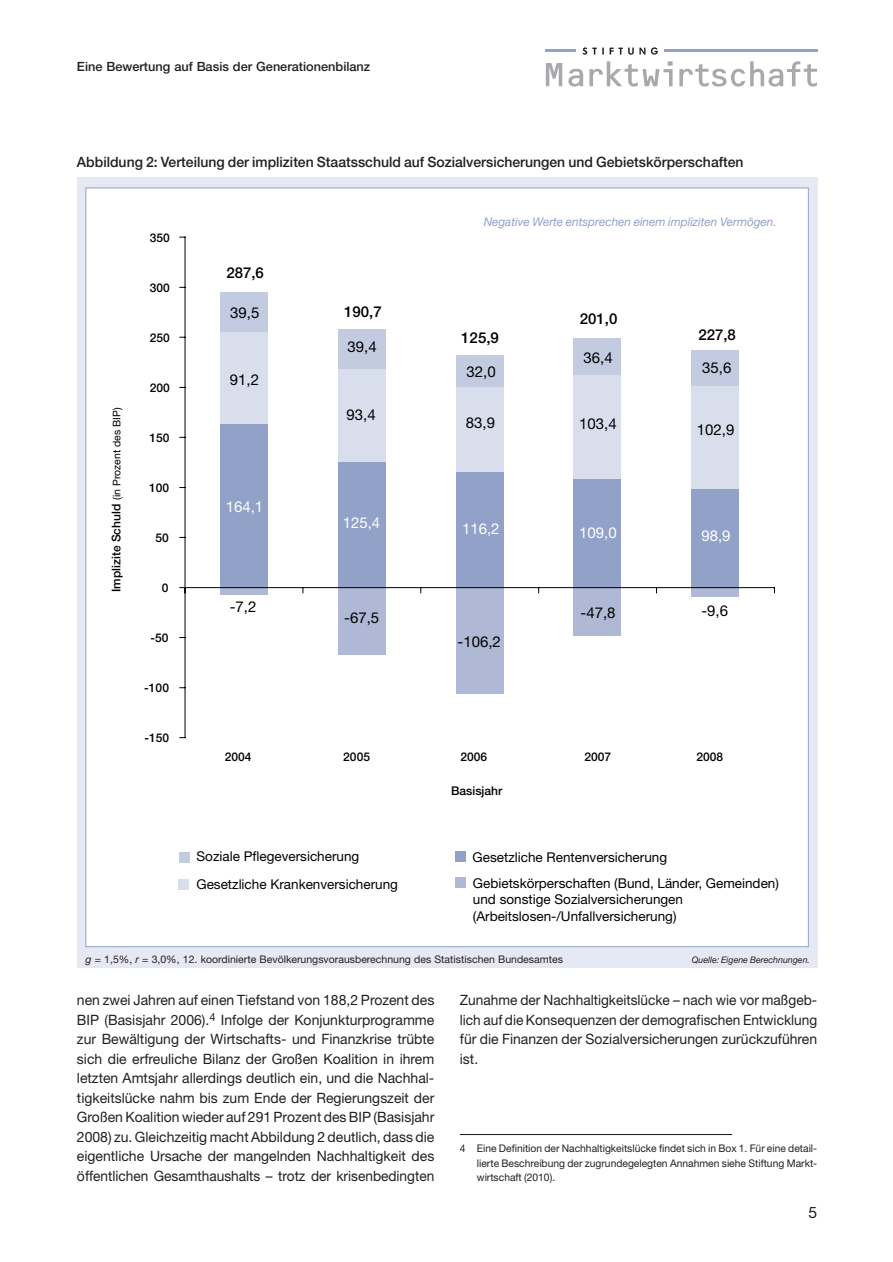
<style>
.page{position:relative;width:893px;height:1262px;background:#fff}
.page>*{position:absolute;margin:0;border:0;box-sizing:border-box;transform-origin:0 0}
.t1{font:15.75px "Helvetica Neue";color:#231f20}
.t2{font:15px "Helvetica Neue";color:#000}
.t3{font:500 15px "Helvetica Neue";color:#000}
.t4{font:15px "Helvetica Neue";color:#fff}
.t5{font:14.25px/19.5px "Helvetica Neue";color:#231f20;text-align:justify}
.t6{font:14.25px/19.5px "Helvetica Neue";color:#231f20;text-align:justify;scale:.96 1}
.t7{font:500 14.25px "Helvetica Neue";color:#231f20}
.t8{font:13.5px/16.5px "Helvetica Neue";color:#000}
.t9{font:500 12.75px "Helvetica Neue";color:#231f20}
.t10{font:500 12px "Helvetica Neue";color:#000}
.t11{font:italic 12px "Helvetica Neue";color:#91a2c9}
.t12{font:10.5px/14.5px "Helvetica Neue";color:#231f20;text-align:justify}
.t13{font:10.5px "Helvetica Neue";color:#000}
.t14{font:italic 9px "Helvetica Neue";color:#231f20}
.s1{font-weight:500;font-size:12px}
.s2{font-style:italic}
</style>
<div class="page">
<hr style="left:546px;top:50px;width:30px;height:2px;background:#91a2c9">
<hr style="left:663px;top:50px;width:154px;height:2px;background:#91a2c9">
<svg style="left:582px;top:47px;width:76px;height:8px"></svg>
<svg style="left:546px;top:61px;width:271px;height:26px"></svg>
<div style="left:77px;top:177px;width:740px;height:790px;background:#e6e9f3"></div>
<div style="left:86px;top:188px;width:722px;height:758px;background:#fff"></div>
<svg style="left:220px;top:588px;width:47px;height:6px"></svg>
<div style="left:338px;top:587px;width:47px;height:68px;background:#afb9d6"></div>
<div style="left:456px;top:587px;width:47px;height:107px;background:#afb9d6"></div>
<div style="left:574px;top:587px;width:47px;height:48px;background:#afb9d6"></div>
<div style="left:691px;top:587px;width:47px;height:10px;background:#afb9d6"></div>
<div style="left:220px;top:423px;width:47px;height:164px;background:#91a1c8"></div>
<div style="left:338px;top:462px;width:47px;height:125px;background:#91a1c8"></div>
<div style="left:456px;top:471px;width:47px;height:116px;background:#91a1c8"></div>
<div style="left:574px;top:478px;width:47px;height:109px;background:#91a1c8"></div>
<div style="left:691px;top:488px;width:47px;height:99px;background:#91a1c8"></div>
<div style="left:220px;top:332px;width:47px;height:91px;background:#d9deec"></div>
<div style="left:338px;top:368px;width:47px;height:94px;background:#d9deec"></div>
<div style="left:456px;top:387px;width:47px;height:84px;background:#d9deec"></div>
<div style="left:574px;top:375px;width:47px;height:103px;background:#d9deec"></div>
<div style="left:691px;top:385px;width:47px;height:103px;background:#d9deec"></div>
<div style="left:220px;top:292px;width:47px;height:40px;background:#c3cbe1"></div>
<div style="left:338px;top:329px;width:47px;height:39px;background:#c3cbe1"></div>
<div style="left:456px;top:355px;width:47px;height:32px;background:#c3cbe1"></div>
<div style="left:574px;top:338px;width:47px;height:37px;background:#c3cbe1"></div>
<div style="left:691px;top:350px;width:47px;height:35px;background:#c3cbe1"></div>
<hr style="left:185px;top:237px;width:1px;height:500px;background:#000">
<hr style="left:185px;top:587px;width:589px;height:1px;background:#000">
<svg style="left:180px;top:587px;width:5px;height:6px"></svg>
<div style="left:179px;top:852px;width:10px;height:10px;background:#c3cbe1"></div>
<div style="left:178px;top:879px;width:11px;height:10px;background:#d9deec"></div>
<div style="left:454px;top:851px;width:11px;height:10px;background:#91a1c8"></div>
<div style="left:455px;top:877px;width:10px;height:11px;background:#afb9d6"></div>
<hr style="left:460px;top:1134px;width:272px;height:1px;background:#231f20">
<p class="t9" style="left:77px;top:61px;width:295px">Eine Bewertung auf Basis der Generationenbilanz</p>
<p class="t7" style="left:77px;top:156px;width:668px">Abbildung 2: Verteilung der impliziten Staatsschuld auf Sozialversicherungen und Gebietskörperschaften</p>
<p class="t13" style="left:113px;top:592px;width:186px;rotate:-90deg"><span class="s1">Implizite Schuld</span> (in Prozent des BIP)</p>
<p class="t10" style="left:150px;top:234px;width:22px">350</p>
<p class="t10" style="left:150px;top:284px;width:22px">300</p>
<p class="t10" style="left:150px;top:334px;width:22px">250</p>
<p class="t10" style="left:150px;top:383px;width:22px">200</p>
<p class="t10" style="left:149px;top:433px;width:22px">150</p>
<p class="t10" style="left:149px;top:483px;width:22px">100</p>
<p class="t10" style="left:156px;top:533px;width:15px">50</p>
<p class="t10" style="left:162px;top:584px;width:8px">0</p>
<p class="t10" style="left:150px;top:634px;width:20px">-50</p>
<p class="t10" style="left:144px;top:683px;width:26px">-100</p>
<p class="t10" style="left:144px;top:733px;width:26px">-150</p>
<p class="t3" style="left:226px;top:268px;width:39px">287,6</p>
<p class="t2" style="left:230px;top:307px;width:31px">39,5</p>
<p class="t2" style="left:230px;top:375px;width:31px">91,2</p>
<p class="t4" style="left:226px;top:501px;width:39px">164,1</p>
<p class="t2" style="left:230px;top:601px;width:28px">-7,2</p>
<p class="t3" style="left:344px;top:306px;width:39px">190,7</p>
<p class="t2" style="left:347px;top:341px;width:31px">39,4</p>
<p class="t2" style="left:346px;top:409px;width:31px">93,4</p>
<p class="t4" style="left:343px;top:517px;width:39px">125,4</p>
<p class="t2" style="left:344px;top:612px;width:37px">-67,5</p>
<p class="t11" style="left:483px;top:217px;width:294px">Negative Werte entsprechen einem impliziten Vermögen.</p>
<p class="t3" style="left:461px;top:332px;width:39px">125,9</p>
<p class="t2" style="left:466px;top:366px;width:31px">32,0</p>
<p class="t2" style="left:466px;top:417px;width:31px">83,9</p>
<p class="t3" style="left:580px;top:313px;width:39px">201,0</p>
<p class="t2" style="left:583px;top:352px;width:31px">36,4</p>
<p class="t2" style="left:579px;top:418px;width:39px">103,4</p>
<p class="t3" style="left:698px;top:329px;width:39px">227,8</p>
<p class="t2" style="left:702px;top:362px;width:31px">35,6</p>
<p class="t2" style="left:697px;top:424px;width:39px">102,9</p>
<p class="t4" style="left:462px;top:523px;width:39px">116,2</p>
<p class="t4" style="left:579px;top:527px;width:39px">109,0</p>
<p class="t4" style="left:701px;top:530px;width:31px">98,9</p>
<p class="t2" style="left:457px;top:636px;width:45px">-106,2</p>
<p class="t2" style="left:580px;top:607px;width:37px">-47,8</p>
<p class="t2" style="left:701px;top:605px;width:28px">-9,6</p>
<p class="t10" style="left:225px;top:752px;width:28px">2004</p>
<p class="t10" style="left:343px;top:752px;width:28px">2005</p>
<p class="t10" style="left:460px;top:752px;width:28px">2006</p>
<p class="t10" style="left:696px;top:752px;width:28px">2008</p>
<p class="t10" style="left:451px;top:786px;width:53px">Basisjahr</p>
<p class="t10" style="left:584px;top:752px;width:28px">2007</p>
<p class="t8" style="left:196px;top:843px;width:203px;line-height:27.9px">Soziale Pflegeversicherung<br>Gesetzliche Krankenversicherung</p>
<p class="t8" style="left:472px;top:849px;width:196px">Gesetzliche Rentenversicherung</p>
<p class="t8" style="left:473px;top:876px;width:307px">Gebietskörperschaften (Bund, Länder, Gemeinden) und sonstige Sozialversicherungen (Arbeitslosen-/Unfallversicherung)</p>
<p class="t14" style="left:691px;top:957px;width:120px">Quelle: Eigene Berechnungen.</p>
<p class="t12" style="left:85px;top:953px;width:479px"><span class="s2">g</span> = 1,5%, <span class="s2">r</span> = 3,0%, 12. koordinierte Bevölkerungsvorausberechnung des Statistischen Bundesamtes</p>
<p class="t5" style="left:77px;top:992px;width:359px">nen zwei Jahren auf einen Tiefstand von 188,2 Prozent des BIP (Basisjahr 2006).<sup>4</sup> Infolge der Konjunkturprogramme zur Bewältigung der Wirtschafts- und Finanzkrise trübte sich die erfreuliche Bilanz der Großen Koalition in ihrem letzten Amtsjahr allerdings deutlich ein, und die Nachhal&shy;tigkeitslücke nahm bis zum Ende der Regierungszeit der Großen Koalition wieder auf 291 Prozent des BIP (Basisjahr 2008) zu. Gleichzeitig macht Abbildung 2 deutlich, dass die eigentliche Ursache der mangelnden Nachhaltigkeit des öffentlichen Gesamthaushalts – trotz der krisenbedingten</p>
<p class="t6" style="left:460px;top:992px;width:374px">Zunahme der Nachhaltigkeitslücke – nach wie vor maßgeb&shy;lich auf die Konsequenzen der demografischen Entwicklung für die Finanzen der Sozialversicherungen zurückzuführen ist.</p>
<p class="t12" style="left:477px;top:1142px;width:342px;text-indent:-17px">4 Eine Definition der Nachhaltigkeitslücke findet sich in Box 1. Für eine detail&shy;lierte Beschreibung der zugrundegelegten Annahmen siehe Stiftung Markt&shy;wirtschaft (2010).</p>
<p class="t1" style="left:808px;top:1206px;width:10px">5</p>
</div>
